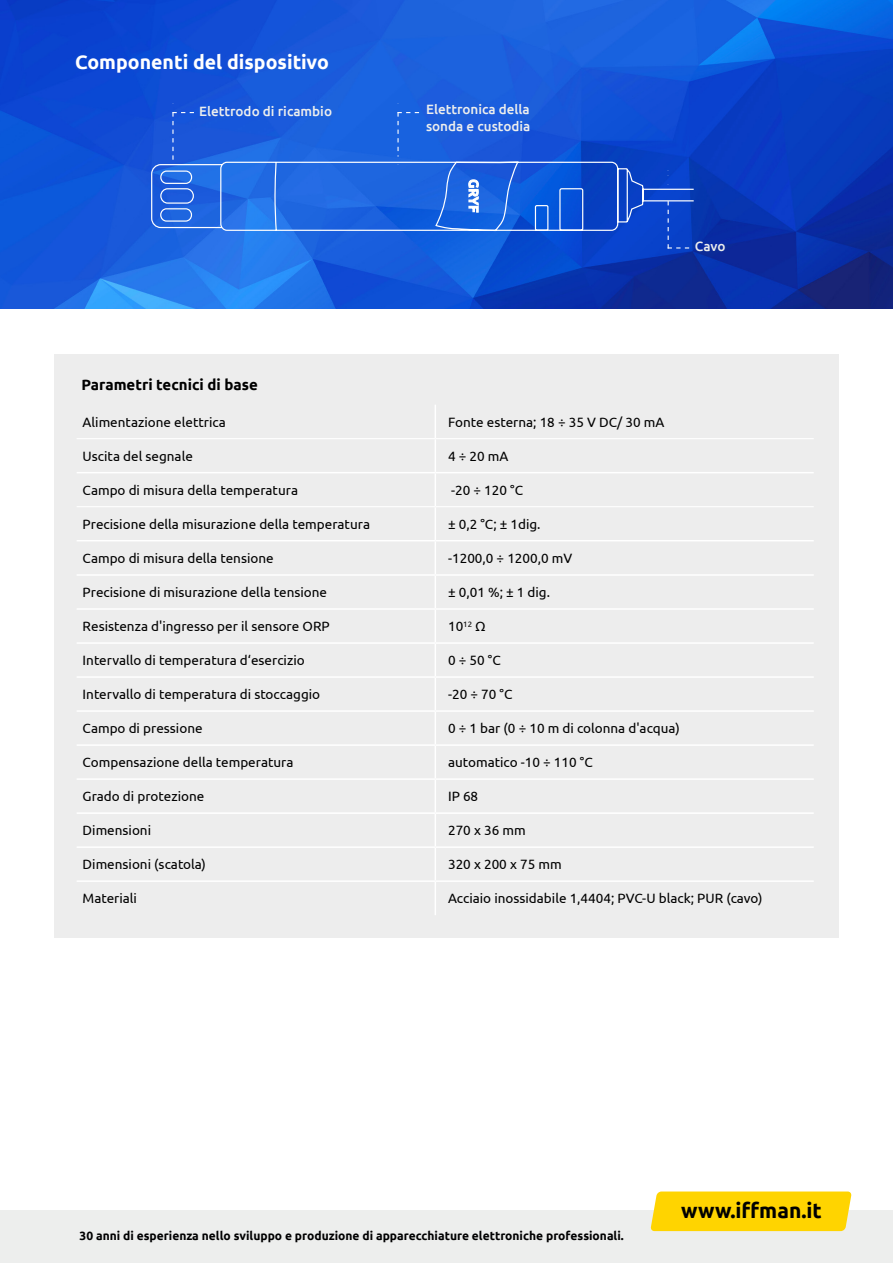
<style>
.page{position:relative;width:893px;height:1263px;background:#fff}
.page>*{position:absolute;margin:0;border:0;box-sizing:border-box;transform-origin:0 0}
.t1{font:700 21px "Ubuntu";color:#000}
.t2{font:700 19.5px "Ubuntu";color:#fff}
.t3{font:700 15px "Ubuntu";color:#000}
.t4{font:13.5px "Ubuntu";color:#000}
.t5{font:500 13.5px "Ubuntu";color:#edeeed}
.t6{font:700 12px "Ubuntu";color:#000001}
</style>
<div class="page">
<img style="left:0;top:0;width:893px;height:308px">
<div style="left:54px;top:354px;width:785px;height:584px;background:#ededed"></div>
<hr style="left:435px;top:472px;width:379px;height:1px;background:#fff">
<hr style="left:435px;top:540px;width:379px;height:1px;background:#fff">
<hr style="left:435px;top:574px;width:379px;height:2px;background:#fff">
<hr style="left:435px;top:642px;width:379px;height:2px;background:#fff">
<hr style="left:435px;top:676px;width:379px;height:2px;background:#fff">
<hr style="left:435px;top:710px;width:379px;height:2px;background:#fff">
<hr style="left:77px;top:744px;width:358px;height:2px;background:#fff">
<hr style="left:435px;top:744px;width:379px;height:2px;background:#fff">
<hr style="left:77px;top:778px;width:358px;height:2px;background:#fff">
<hr style="left:435px;top:778px;width:379px;height:2px;background:#fff">
<hr style="left:77px;top:812px;width:358px;height:2px;background:#fff">
<hr style="left:435px;top:812px;width:379px;height:2px;background:#fff">
<hr style="left:77px;top:846px;width:358px;height:2px;background:#fff">
<hr style="left:435px;top:846px;width:379px;height:2px;background:#fff">
<hr style="left:77px;top:880px;width:358px;height:2px;background:#fff">
<hr style="left:435px;top:880px;width:379px;height:2px;background:#fff">
<hr style="left:435px;top:405px;width:1px;height:33px;background:#fff">
<hr style="left:435px;top:439px;width:1px;height:33px;background:#fff">
<hr style="left:435px;top:473px;width:1px;height:33px;background:#fff">
<hr style="left:435px;top:507px;width:1px;height:33px;background:#fff">
<hr style="left:435px;top:541px;width:1px;height:33px;background:#fff">
<hr style="left:435px;top:576px;width:1px;height:32px;background:#fff">
<hr style="left:435px;top:610px;width:1px;height:32px;background:#fff">
<hr style="left:435px;top:644px;width:1px;height:32px;background:#fff">
<hr style="left:435px;top:678px;width:1px;height:32px;background:#fff">
<hr style="left:435px;top:712px;width:1px;height:32px;background:#fff">
<hr style="left:435px;top:746px;width:1px;height:32px;background:#fff">
<hr style="left:435px;top:780px;width:1px;height:32px;background:#fff">
<hr style="left:435px;top:814px;width:1px;height:32px;background:#fff">
<hr style="left:435px;top:848px;width:1px;height:32px;background:#fff">
<hr style="left:435px;top:882px;width:1px;height:33px;background:#fff">
<hr style="left:77px;top:438px;width:358px;height:1px;background:#fff">
<hr style="left:435px;top:438px;width:379px;height:1px;background:#fff">
<hr style="left:77px;top:506px;width:358px;height:1px;background:#fff">
<hr style="left:435px;top:506px;width:379px;height:1px;background:#fff">
<hr style="left:77px;top:472px;width:358px;height:1px;background:#fff">
<hr style="left:77px;top:540px;width:358px;height:1px;background:#fff">
<hr style="left:77px;top:574px;width:358px;height:2px;background:#fff">
<hr style="left:77px;top:642px;width:358px;height:2px;background:#fff">
<hr style="left:77px;top:676px;width:358px;height:2px;background:#fff">
<hr style="left:77px;top:710px;width:358px;height:2px;background:#fff">
<hr style="left:77px;top:608px;width:358px;height:2px;background:#fff">
<hr style="left:435px;top:608px;width:379px;height:2px;background:#fff">
<svg style="left:150px;top:112px;width:545px;height:137px;background:#1e60db"></svg>
<div style="left:0;top:1211px;width:893px;height:52px;background:#edeeed"></div>
<div style="left:650px;top:1191px;width:202px;height:40px;background:#ffd400"></div>
<p class="t2" style="left:75px;top:50px;width:255px">Componenti del dispositivo</p>
<p class="t5" style="left:199px;top:103px;width:134px">Elettrodo di ricambio</p>
<p class="t5" style="left:426px;top:101px;width:105px">Elettronica della</p>
<p class="t5" style="left:426px;top:117px;width:106px">sonda e custodia</p>
<p class="t3" style="left:82px;top:375px;width:178px">Parametri tecnici di base</p>
<p class="t5" style="left:695px;top:238px;width:32px">Cavo</p>
<p class="t4" style="left:83px;top:414px;width:145px">Alimentazione elettrica</p>
<p class="t4" style="left:448px;top:414px;width:218px">Fonte esterna; 18 ÷ 35 V DC/ 30 mA</p>
<p class="t4" style="left:83px;top:448px;width:112px">Uscita del segnale</p>
<p class="t4" style="left:448px;top:448px;width:62px">4 ÷ 20 mA</p>
<p class="t4" style="left:83px;top:482px;width:217px">Campo di misura della temperatura</p>
<p class="t4" style="left:451px;top:482px;width:73px">-20 ÷ 120 °C</p>
<p class="t4" style="left:83px;top:516px;width:289px">Precisione della misurazione della temperatura</p>
<p class="t4" style="left:448px;top:516px;width:94px">± 0,2 °C; ± 1dig.</p>
<p class="t4" style="left:83px;top:550px;width:193px">Campo di misura della tensione</p>
<p class="t4" style="left:448px;top:550px;width:126px">-1200,0 ÷ 1200,0 mV</p>
<p class="t4" style="left:83px;top:584px;width:246px">Precisione di misurazione della tensione</p>
<p class="t4" style="left:448px;top:584px;width:103px">± 0,01 %; ± 1 dig.</p>
<p class="t4" style="left:83px;top:618px;width:249px">Resistenza d'ingresso per il sensore ORP</p>
<p class="t4" style="left:448px;top:618px;width:39px">10<sup>12</sup> Ω</p>
<p class="t4" style="left:83px;top:652px;width:224px">Intervallo di temperatura d‘esercizio</p>
<p class="t4" style="left:448px;top:652px;width:54px">0 ÷ 50 °C</p>
<p class="t4" style="left:83px;top:686px;width:239px">Intervallo di temperatura di stoccaggio</p>
<p class="t4" style="left:448px;top:686px;width:66px">-20 ÷ 70 °C</p>
<p class="t4" style="left:83px;top:720px;width:121px">Campo di pressione</p>
<p class="t4" style="left:448px;top:720px;width:233px">0 ÷ 1 bar (0 ÷ 10 m di colonna d'acqua)</p>
<p class="t4" style="left:83px;top:754px;width:212px">Compensazione della temperatura</p>
<p class="t4" style="left:448px;top:754px;width:146px">automatico -10 ÷ 110 °C</p>
<p class="t4" style="left:83px;top:788px;width:123px">Grado di protezione</p>
<p class="t4" style="left:448px;top:788px;width:32px">IP 68</p>
<p class="t4" style="left:83px;top:822px;width:70px">Dimensioni</p>
<p class="t4" style="left:448px;top:822px;width:79px">270 x 36 mm</p>
<p class="t4" style="left:83px;top:856px;width:125px">Dimensioni (scatola)</p>
<p class="t4" style="left:448px;top:856px;width:115px">320 x 200 x 75 mm</p>
<p class="t4" style="left:83px;top:890px;width:56px">Materiali</p>
<p class="t4" style="left:448px;top:890px;width:316px">Acciaio inossidabile 1,4404; PVC-U black; PUR (cavo)</p>
<p class="t6" style="left:80px;top:1229px;width:546px">30 anni di esperienza nello sviluppo e produzione di apparecchiature elettroniche professionali.</p>
<p class="t1" style="left:681px;top:1197px;width:142px">www.iffman.it</p>
</div>
